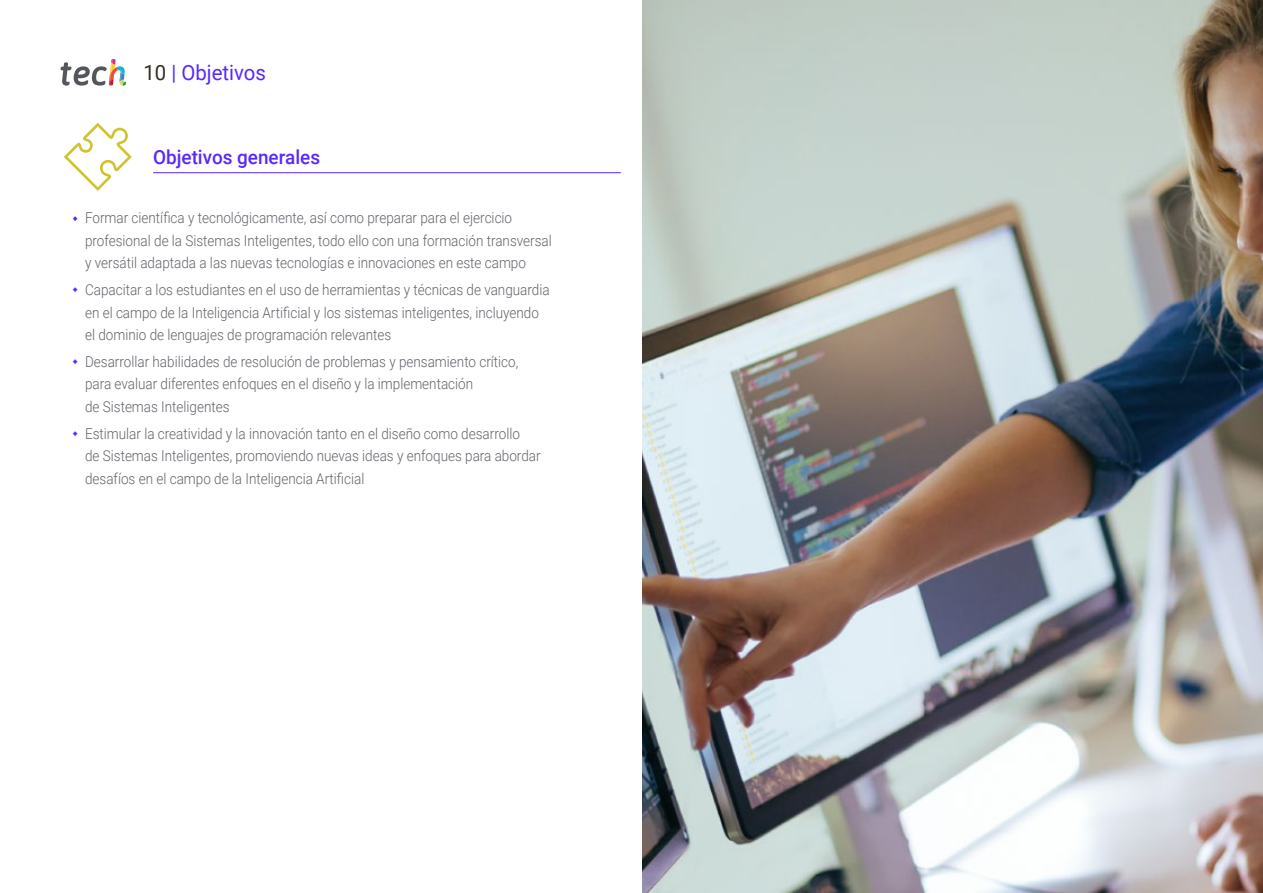
<style>
.page{position:relative;width:1263px;height:893px;background:#fff}
.page>*{position:absolute;margin:0;border:0;box-sizing:border-box;transform-origin:0 0}
.t1{font:21px "Roboto";color:#5927ff}
.t2{font:500 19.5px "Roboto";color:#5927ff}
.t3{font:300 15px/22.5px "Roboto";color:#61646a;scale:.9 1}
.s1{color:#312e20}
</style>
<div class="page">
<hr style="left:153px;top:172px;width:468px;height:1px;background:#5927ff">
<svg style="left:64px;top:123px;width:68px;height:68px"></svg>
<img style="left:642px;top:0;width:621px;height:893px">
<svg style="left:61px;top:59px;width:65px;height:27px"></svg>
<h1 class="t1" style="left:144px;top:57px;width:124px"><span class="s1">10</span> | Objetivos</h1>
<h2 class="t2" style="left:153px;top:144px;width:169px">Objetivos generales</h2>
<p class="t3" style="left:85px;top:206px;width:520px">Formar científica y tecnológicamente, así como preparar para el ejercicio profesional de la Sistemas Inteligentes, todo ello con una formación transversal y versátil adaptada a las nuevas tecnologías e innovaciones en este campo</p>
<p class="t3" style="left:85px;top:278px;width:518px">Capacitar a los estudiantes en el uso de herramientas y técnicas de vanguardia en el campo de la Inteligencia Artificial y los sistemas inteligentes, incluyendo el dominio de lenguajes de programación relevantes</p>
<p class="t3" style="left:85px;top:350px;width:483px">Desarrollar habilidades de resolución de problemas y pensamiento crítico, para evaluar diferentes enfoques en el diseño y la implementación<br>de Sistemas Inteligentes</p>
<p class="t3" style="left:85px;top:421px;width:508px">Estimular la creatividad y la innovación tanto en el diseño como desarrollo<br>de Sistemas Inteligentes, promoviendo nuevas ideas y enfoques para abordar desafíos en el campo de la Inteligencia Artificial</p>
</div>
